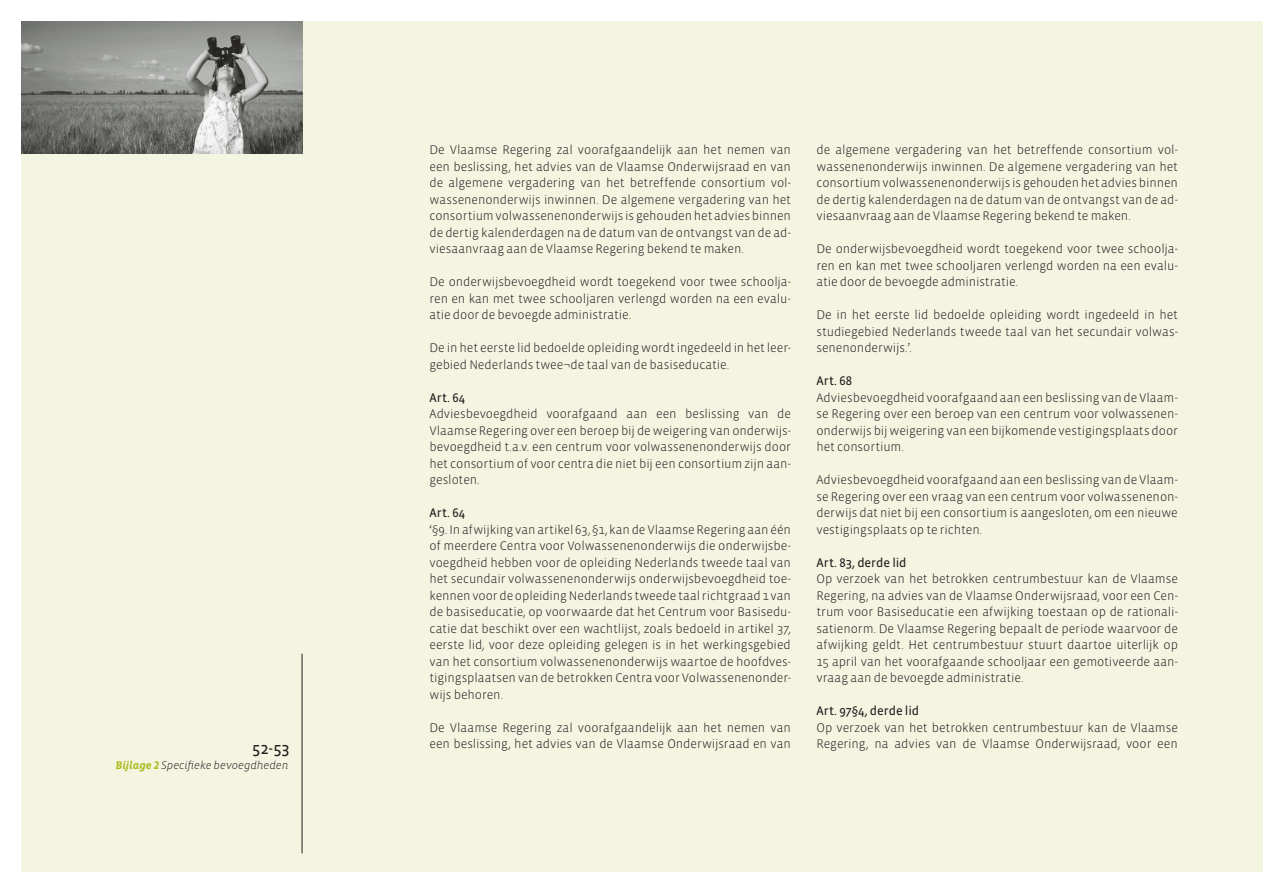
<style>
.page{position:relative;width:1263px;height:893px;background:#fff}
.page>*{position:absolute;margin:0;border:0;box-sizing:border-box;transform-origin:0 0}
.t1{font:16.5px "Vista Sans Reg";color:#231f20}
.bijlages___body{font:300 12.75px/16.5px "Vista Sans";letter-spacing:-.005em;color:#231f20;text-align:justify}
.bijlages___body-2{font:12.75px "Vista Sans Reg";letter-spacing:-.005em;color:#231f20}
.body{font:11.25px "Vista Sans Alt Light Ita";color:#231f20}
.s1{font-family:"Vista Sans Alt Bold Ita";color:#aebc21}
</style>
<div class="page">
<div style="left:21px;top:21px;width:1242px;height:851px;background:#f3f5e1"></div>
<hr style="left:302px;top:654px;width:1px;height:199px;background:#231f20">
<img style="left:21px;top:21px;width:281px;height:133px">
<p class="t1" style="left:252px;top:739px;width:39px">52-53</p>
<p class="body" style="left:115px;top:759px;width:174px"><span class="s1">Bijlage 2</span> Specifieke bevoegdheden</p>
<p class="bijlages___body" style="left:429px;top:142px;width:363px">De Vlaamse Regering zal voorafgaandelijk aan het nemen van een beslissing, het advies van de Vlaamse Onderwijsraad en van de algemene vergadering van het betreffende consortium vol&shy;wassenenonderwijs inwinnen. De algemene vergadering van het consortium volwassenenonderwijs is gehouden het advies binnen de dertig kalenderdagen na de datum van de ontvangst van de ad&shy;viesaanvraag aan de Vlaamse Regering bekend te maken.</p>
<p class="bijlages___body" style="left:429px;top:274px;width:363px">De onderwijsbevoegdheid wordt toegekend voor twee schoolja&shy;ren en kan met twee schooljaren verlengd worden na een evalu&shy;atie door de bevoegde administratie.</p>
<p class="bijlages___body" style="left:429px;top:340px;width:363px">De in het eerste lid bedoelde opleiding wordt ingedeeld in het leer&shy;gebied Nederlands twee¬de taal van de basiseducatie.</p>
<p class="bijlages___body-2" style="left:429px;top:391px;width:37px">Art. 64</p>
<p class="bijlages___body" style="left:429px;top:406px;width:363px">Adviesbevoegdheid voorafgaand aan een beslissing van de Vlaamse Regering over een beroep bij de weigering van onderwijs&shy;bevoegdheid t.a.v. een centrum voor volwassenenonderwijs door het consortium of voor centra die niet bij een consortium zijn aan&shy;gesloten.</p>
<p class="bijlages___body-2" style="left:429px;top:506px;width:37px">Art. 64</p>
<p class="bijlages___body" style="left:429px;top:521px;width:363px">‘§9. In afwijking van artikel 63, §1, kan de Vlaamse Regering aan één of meerdere Centra voor Volwassenenonderwijs die onderwijsbe&shy;voegdheid hebben voor de opleiding Nederlands tweede taal van het secundair volwassenenonderwijs onderwijsbevoegdheid toe&shy;kennen voor de opleiding Nederlands tweede taal richtgraad 1 van de basiseducatie, op voorwaarde dat het Centrum voor Basisedu&shy;catie dat beschikt over een wachtlijst, zoals bedoeld in artikel 37, eerste lid, voor deze opleiding gelegen is in het werkingsgebied van het consortium volwassenenonderwijs waartoe de hoofdves&shy;tigingsplaatsen van de betrokken Centra voor Volwassenenonder&shy;wijs behoren.</p>
<p class="bijlages___body" style="left:429px;top:719px;width:363px">De Vlaamse Regering zal voorafgaandelijk aan het nemen van een beslissing, het advies van de Vlaamse Onderwijsraad en van</p>
<p class="bijlages___body" style="left:816px;top:142px;width:363px">de algemene vergadering van het betreffende consortium vol&shy;wassenenonderwijs inwinnen. De algemene vergadering van het consortium volwassenenonderwijs is gehouden het advies binnen de dertig kalenderdagen na de datum van de ontvangst van de ad&shy;viesaanvraag aan de Vlaamse Regering bekend te maken.</p>
<p class="bijlages___body" style="left:816px;top:241px;width:363px">De onderwijsbevoegdheid wordt toegekend voor twee schoolja&shy;ren en kan met twee schooljaren verlengd worden na een evalu&shy;atie door de bevoegde administratie.</p>
<p class="bijlages___body" style="left:816px;top:307px;width:363px">De in het eerste lid bedoelde opleiding wordt ingedeeld in het studiegebied Nederlands tweede taal van het secundair volwas&shy;senenonderwijs.’.</p>
<p class="bijlages___body-2" style="left:816px;top:374px;width:37px">Art. 68</p>
<p class="bijlages___body" style="left:816px;top:389px;width:363px">Adviesbevoegdheid voorafgaand aan een beslissing van de Vlaam&shy;se Regering over een beroep van een centrum voor volwassenen&shy;onderwijs bij weigering van een bijkomende vestigingsplaats door het consortium.</p>
<p class="bijlages___body" style="left:816px;top:472px;width:363px">Adviesbevoegdheid voorafgaand aan een beslissing van de Vlaam&shy;se Regering over een vraag van een centrum voor volwassenenon&shy;derwijs dat niet bij een consortium is aangesloten, om een nieuwe vestigingsplaats op te richten.</p>
<p class="bijlages___body-2" style="left:816px;top:556px;width:92px">Art. 83, derde lid</p>
<p class="bijlages___body" style="left:816px;top:571px;width:363px">Op verzoek van het betrokken centrumbestuur kan de Vlaamse Regering, na advies van de Vlaamse Onderwijsraad, voor een Cen&shy;trum voor Basiseducatie een afwijking toestaan op de rationali&shy;satienorm. De Vlaamse Regering bepaalt de periode waarvoor de afwijking geldt. Het centrumbestuur stuurt daartoe uiterlijk op 15 april van het voorafgaande schooljaar een gemotiveerde aan&shy;vraag aan de bevoegde administratie.</p>
<p class="bijlages___body-2" style="left:816px;top:704px;width:104px">Art. 97§4, derde lid</p>
<p class="bijlages___body" style="left:816px;top:719px;width:363px">Op verzoek van het betrokken centrumbestuur kan de Vlaamse<br>Regering, na advies van de Vlaamse Onderwijsraad, voor een</p>
</div>
